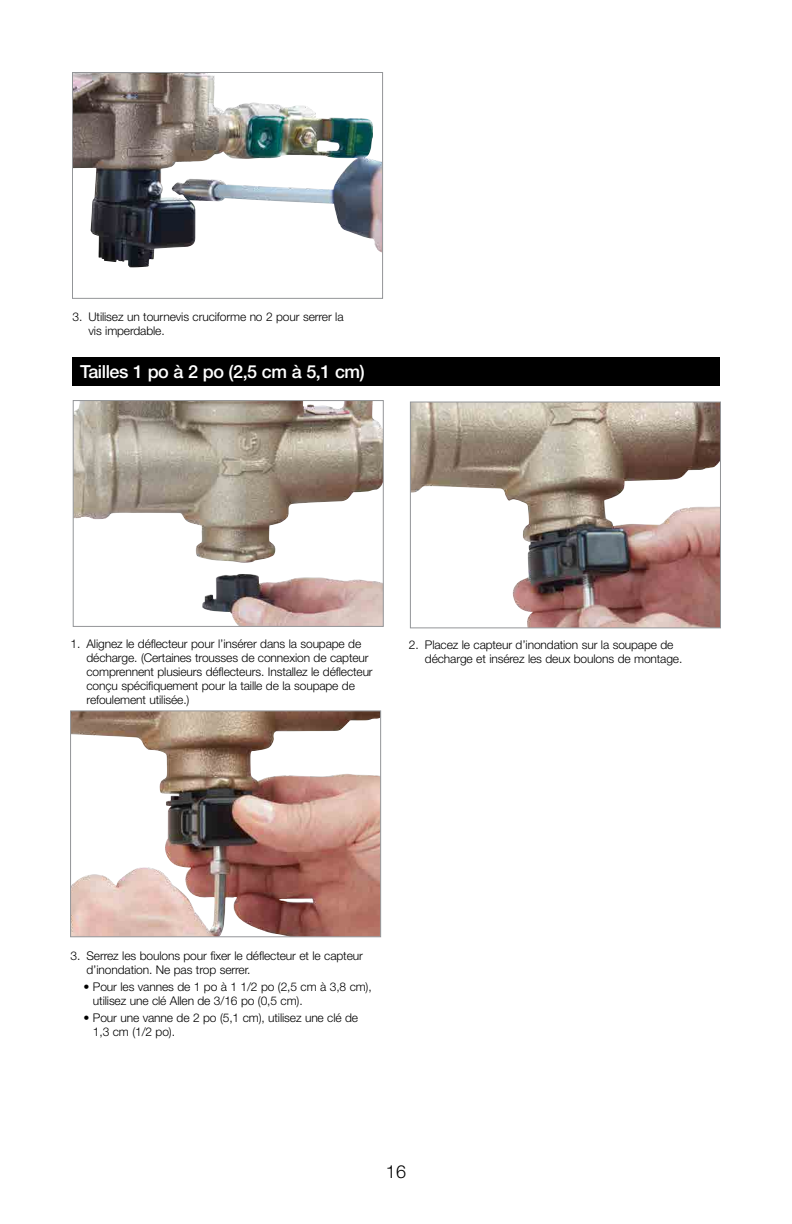
<style>
.page{position:relative;width:792px;height:1224px;background:#fff}
.page>*{position:absolute;margin:0;border:0;box-sizing:border-box;transform-origin:0 0}
.t1{font:500 18px "Helvetica Neue LT Std";letter-spacing:-.025em;color:#fff}
.t2{font:300 18px "Helvetica Neue LT Std";color:#000}
.t3{font:300 12px/14px "Helvetica Neue LT Std";letter-spacing:-.01em;color:#000}
</style>
<div class="page">
<img style="left:75px;top:402px;width:307px;height:223px">
<div style="left:73px;top:400px;width:311px;height:227px;border:1px solid #939598"></div>
<img style="left:412px;top:404px;width:307px;height:222px">
<div style="left:410px;top:402px;width:311px;height:226px;border:1px solid #939598"></div>
<img style="left:72px;top:712px;width:307px;height:223px">
<div style="left:70px;top:710px;width:311px;height:227px;border:1px solid #939598"></div>
<div style="left:72px;top:357px;width:648px;height:29px;background:#000"></div>
<img style="left:74px;top:74px;width:307px;height:193px">
<div style="left:72px;top:72px;width:311px;height:227px;border:1px solid #939598"></div>
<p class="t3" style="left:88px;top:310px;width:257px;text-indent:-16px">3. Utilisez un tournevis cruciforme no 2 pour serrer la vis imperdable.</p>
<h1 class="t1" style="left:80px;top:361px;width:286px">Tailles 1 po à 2 po (2,5 cm à 5,1 cm)</h1>
<p class="t3" style="left:87px;top:636px;width:288px;text-indent:-16px">1. Alignez le déflecteur pour l’insérer dans la soupape de décharge. (Certaines trousses de connexion de capteur comprennent plusieurs déflecteurs. Installez le déflecteur conçu spécifiquement pour la taille de la soupape de refoulement utilisée.)</p>
<p class="t3" style="left:425px;top:638px;width:259px;text-indent:-16px">2. Placez le capteur d’inondation sur la soupape de décharge et insérez les deux boulons de montage.</p>
<p class="t3" style="left:87px;top:948px;width:278px;text-indent:-16px">3. Serrez les boulons pour fixer le déflecteur et le capteur d’inondation. Ne pas trop serrer.</p>
<p class="t3" style="left:93px;top:979px;width:280px;text-indent:-9px">• Pour les vannes de 1 po à 1 1/2 po (2,5 cm à 3,8 cm), utilisez une clé Allen de 3/16 po (0,5 cm).</p>
<p class="t3" style="left:93px;top:1011px;width:267px;text-indent:-9px">• Pour une vanne de 2 po (5,1 cm), utilisez une clé de<br>1,3 cm (1/2 po).</p>
<h1 class="t2" style="left:386px;top:1160px;width:22px">16</h1>
</div>
